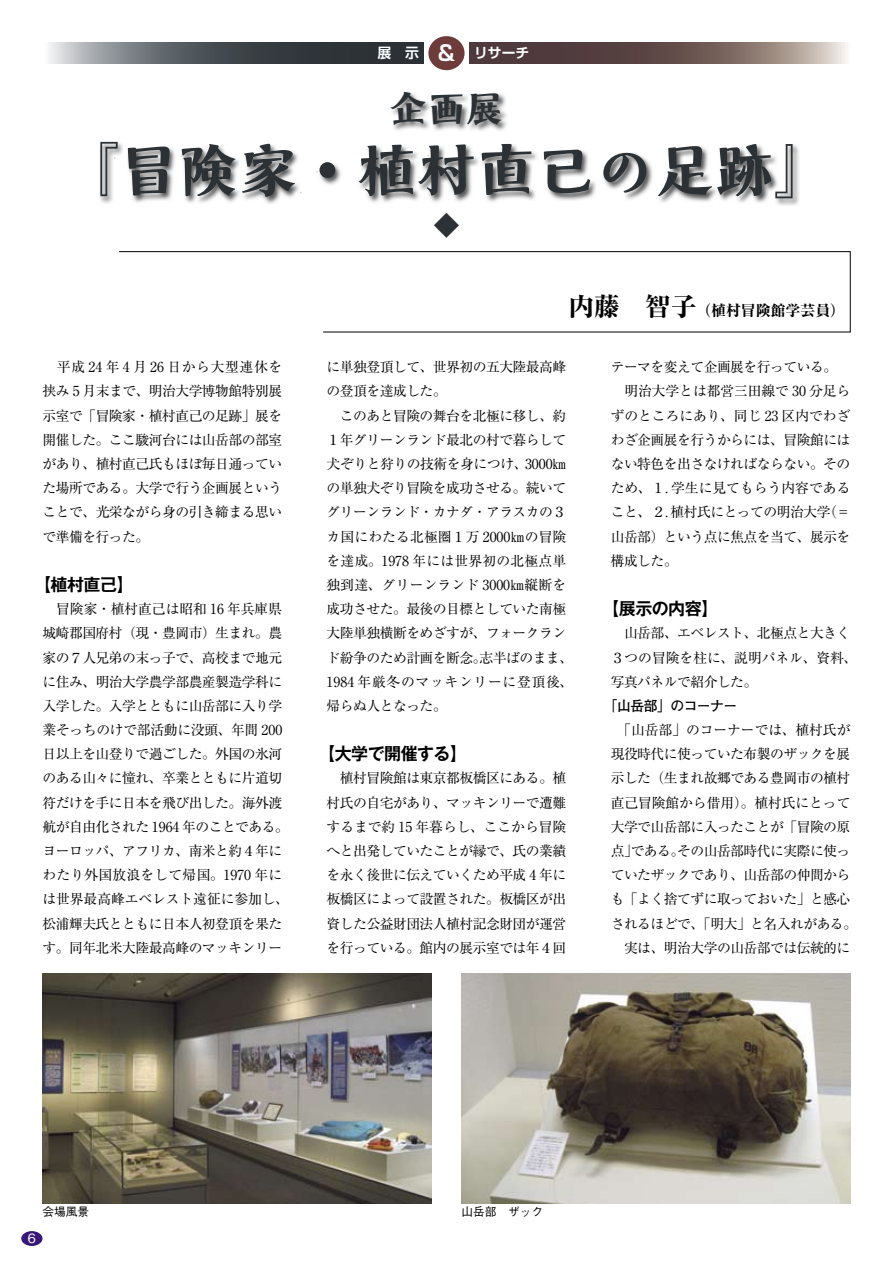
<style>
.page{position:relative;width:893px;height:1263px;background:#fff}
.page>*{position:absolute;margin:0;border:0;box-sizing:border-box;transform-origin:0 0}
.t1{font:700 59.55px "Moaria Std";color:#2b3135}
.t2{font:700 38.25px "Moaria Std";color:#2b3135}
.t3{font:800 25.5px "Ryumin Pro";color:#000}
.t4{font:700 25.5px "Moaria Std";color:#2b3135}
.t5{font:700 21.3px "Shin Go Pro De";color:#fff}
.t6{font:700 16.95px "Gothic MB101 Pro De";letter-spacing:-.03em;color:#000}
.t7{font:800 14.85px "Ryumin Pro";color:#000}
.t8{font:13.8px/24.2px "Ryumin Pro";letter-spacing:-.04em;color:#000}
.t9{font:13.8px "Ryumin Pro";letter-spacing:.005em;color:#000}
.t10{font:13.8px "Ryumin Pro";letter-spacing:.015em;color:#000}
.t11{font:13.8px "Ryumin Pro";letter-spacing:.01em;color:#000}
.t12{font:13.8px "Ryumin Pro";letter-spacing:-.01em;color:#000}
.t13{font:13.8px "Ryumin Pro";letter-spacing:-.005em;color:#000}
.t14{font:13.8px "Ryumin Pro";color:#000}
.t15{font:700 13.8px "Futo Go B101 Pro";letter-spacing:-.04em;color:#000}
.t16{font:700 13.8px "Shin Go Pro De";color:#fff}
.t17{font:500 12.75px "Gothic BBB Pro";color:#fff}
.t18{font:500 11.7px "Gothic BBB Pro";color:#000}
</style>
<div class="page">
<div style="left:21px;top:1231px;width:22px;height:15px;background:#381778;border-radius:50%"></div>
<svg style="left:49px;top:43px;width:374px;height:21px;background:#575d61"></svg>
<svg style="left:470px;top:43px;width:376px;height:21px;background:#73605d"></svg>
<div style="left:428px;top:36px;width:37px;height:34px;background:#6c3b3a;border-radius:50%"></div>
<img style="left:392px;top:93px;width:115px;height:38px">
<img style="left:100px;top:142px;width:699px;height:64px">
<svg style="left:119px;top:251px;width:732px;height:81px"></svg>
<img style="left:43px;top:974px;width:389px;height:229px">
<img style="left:461px;top:974px;width:389px;height:229px">
<h3 class="t5" style="left:438px;top:36px;width:19px">&amp;</h3>
<p class="t16" style="left:377px;top:42px;width:43px">展　示</p>
<h2 class="t2" style="left:389px;top:82px;width:116px">企画展</h2>
<p class="t16" style="left:474px;top:42px;width:57px">リサーチ</p>
<h1 class="t1" style="left:60px;top:129px;width:775px">『冒険家・植村直己の足跡『</h1>
<p class="t8" style="left:43px;top:354px;width:241px;text-align:justify">　平成 24 年 4 月 26 日から大型連休を挟み 5 月末まで、明治大学博物館特別展示室で「冒険家・植村直己の足跡」展を開催した。ここ駿河台には山岳部の部室があり、植村直己氏もほぼ毎日通っていた場所である。大学で行う企画展ということで、光栄ながら身の引き締まる思いで準備を行った。</p>
<p class="t6" style="left:34px;top:571px;width:101px">【植村直己【</p>
<p class="t8" style="left:43px;top:596px;width:248px">　冒険家・植村直己は昭和 16 年兵庫県城崎郡国府村（現・豊岡市）生まれ。農家の７人兄弟の末っ子で、高校まで地元に住み、明治大学農学部農産製造学科に入学した。入学とともに山岳部に入り学業そっちのけで部活動に没頭、年間 200日以上を山登りで過ごした。外国の氷河のある山々に憧れ、卒業とともに片道切符だけを手に日本を飛び出した。海外渡航が自由化された 1964 年のことである。ヨーロッパ、アフリカ、南米と約４年にわたり外国放浪をして帰国。1970 年には世界最高峰エベレスト遠征に参加し、松浦輝夫氏とともに日本人初登頂を果たす。同年北米大陸最高峰のマッキンリー</p>
<h3 class="t4" style="left:434px;top:208px;width:27px">◆</h3>
<h3 class="t3" style="left:569px;top:287px;width:129px">内藤　智子</h3>
<p class="t7" style="left:696px;top:299px;width:150px">（植村冒険館学芸員(</p>
<p class="t8" style="left:327px;top:354px;width:241px">に単独登頂して、世界初の五大陸最高峰</p>
<p class="t8" style="left:327px;top:378px;width:122px">の登頂を達成した。</p>
<p class="t8" style="left:327px;top:402px;width:241px">　このあと冒険の舞台を北極に移し、約</p>
<p class="t8" style="left:327px;top:427px;width:241px">１年グリーンランド最北の村で暮らして</p>
<p class="t8" style="left:525px;top:451px;width:43px">3000㎞</p>
<p class="t8" style="left:327px;top:451px;width:202px">犬ぞりと狩りの技術を身につけ、</p>
<p class="t8" style="left:327px;top:475px;width:241px">の単独犬ぞり冒険を成功させる。続いて</p>
<p class="t8" style="left:327px;top:499px;width:241px">グリーンランド・カナダ・アラスカの３</p>
<p class="t9" style="left:327px;top:526px;width:241px">カ国にわたる北極圏１万 2000㎞の冒険</p>
<p class="t10" style="left:327px;top:550px;width:241px">を達成。1978 年には世界初の北極点単</p>
<p class="t11" style="left:327px;top:574px;width:241px">独到達、グリーンランド 3000㎞縦断を</p>
<p class="t8" style="left:327px;top:596px;width:241px">成功させた。最後の目標としていた南極</p>
<p class="t8" style="left:327px;top:620px;width:241px">大陸単独横断をめざすが、フォークラン</p>
<p class="t8" style="left:480px;top:644px;width:95px">志半ばのまま、</p>
<p class="t8" style="left:327px;top:644px;width:248px">ド紛争のため計画を断念。<br>1984 年厳冬のマッキンリーに登頂後、帰らぬ人となった。</p>
<p class="t6" style="left:318px;top:740px;width:151px">【大学で開催する【</p>
<p class="t8" style="left:327px;top:765px;width:241px;text-align:justify">　植村冒険館は東京都板橋区にある。植村氏の自宅があり、マッキンリーで遭難するまで約 15 年暮らし、ここから冒険へと出発していたことが縁で、氏の業績を永く後世に伝えていくため平成 4 年に板橋区によって設置された。板橋区が出資した公益財団法人植村記念財団が運営を行っている。館内の展示室では年４回</p>
<p class="t8" style="left:611px;top:354px;width:228px">テーマを変えて企画展を行っている。</p>
<p class="t12" style="left:611px;top:380px;width:241px">　明治大学とは都営三田線で 30 分足ら</p>
<p class="t13" style="left:611px;top:405px;width:241px">ずのところにあり、同じ 23 区内でわざ</p>
<p class="t8" style="left:611px;top:427px;width:241px">わざ企画展を行うからには、冒険館には</p>
<p class="t8" style="left:611px;top:451px;width:241px">ない特色を出さなければならない。その</p>
<p class="t14" style="left:611px;top:477px;width:241px">ため、１. 学生に見てもらう内容である</p>
<p class="t8" style="left:823px;top:499px;width:29px">)=</p>
<p class="t8" style="left:611px;top:499px;width:241px">こと、２. 植村氏にとっての明治大学<br>山岳部）という点に焦点を当て、展示を構成した。</p>
<p class="t6" style="left:602px;top:595px;width:118px">【展示の内容【</p>
<p class="t8" style="left:611px;top:620px;width:248px">　山岳部、エベレスト、北極点と大きく<br>３つの冒険を柱に、説明パネル、資料、写真パネルで紹介した。</p>
<p class="t15" style="left:604px;top:695px;width:135px">「山岳部」のコーナー</p>
<p class="t8" style="left:611px;top:717px;width:241px;text-align:justify">　「山岳部」のコーナーでは、植村氏が現役時代に使っていた布製のザックを展示した（生まれ故郷である豊岡市の植村直己冒険館から借用）。植村氏にとって大学で山岳部に入ったことが「冒険の原点であるその山岳部時代に実際に使っ</p>
<p class="t8" style="left:611px;top:838px;width:248px;text-indent:13px">」<br>ていたザックであり、山岳部の仲間からも「よく捨てずに取っておいた」と感心されるほどで、「明大」と名入れがある。　実は、明治大学の山岳部では伝統的に</p>
<p class="t8" style="left:671px;top:838px;width:15px">。</p>
<p class="t18" style="left:43px;top:1202px;width:48px">会場風景</p>
<p class="t17" style="left:28px;top:1228px;width:10px">6</p>
<p class="t18" style="left:461px;top:1202px;width:83px">山岳部　ザック</p>
</div>
